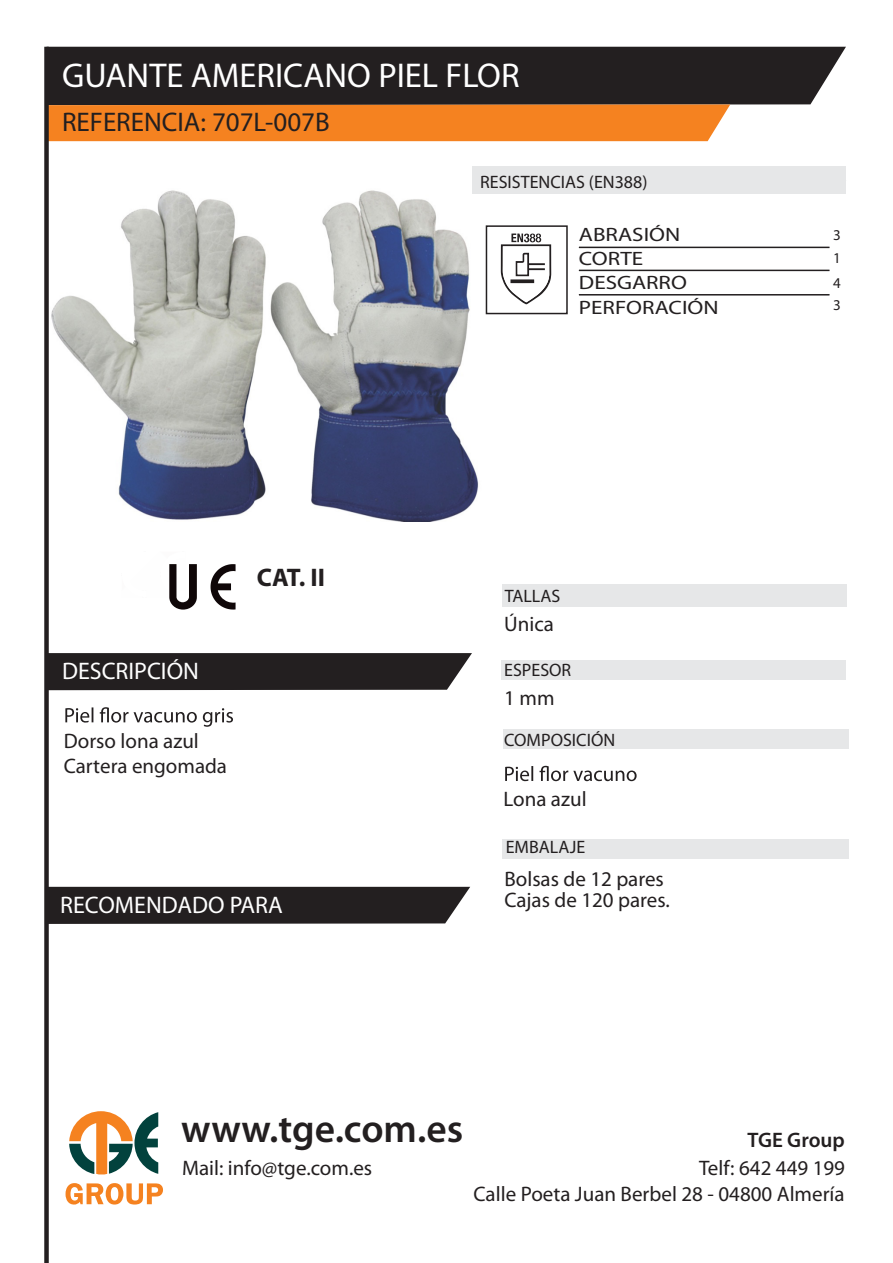
<style>
.page{position:relative;width:893px;height:1263px;background:#fff}
.page>*{position:absolute;margin:0;border:0;box-sizing:border-box;transform-origin:0 0}
.t1{font:600 39.45px "Myriad Pro";color:#231f20}
.t2{font:34.5px "Myriad Pro";color:#fff}
.t3{font:27px "Myriad Pro";color:#231f20}
.t4{font:700 25.5px "Myriad Pro";color:#231f20}
.t5{font:24px "Myriad Pro";color:#fff}
.t6{font:21px/26px "Myriad Pro";color:#231f20}
.t7{font:600 21px "Myriad Pro";color:#231f20}
.t8{font:19.35px/24.2px "Myriad Pro";color:#231f20;scale:1.19 1}
.t9{font:18px "Myriad Pro";color:#231f20}
.t10{font:15px/23.2px "Myriad Pro";color:#231f20}
</style>
<div class="page">
<img style="left:51px;top:190px;width:440px;height:332px">
<div style="left:503px;top:730px;width:345px;height:19px;background:#e6e7e8"></div>
<div style="left:49px;top:653px;width:423px;height:37px;background:#231f20"></div>
<div style="left:503px;top:839px;width:346px;height:19px;background:#e6e7e8"></div>
<div style="left:501px;top:660px;width:345px;height:19px;background:#e6e7e8"></div>
<div style="left:502px;top:584px;width:344px;height:23px;background:#e6e7e8"></div>
<div style="left:472px;top:166px;width:374px;height:28px;background:#e6e7e8"></div>
<div style="left:486px;top:225px;width:82px;height:89px;background:#fff;border:2px solid #231f20"></div>
<hr style="left:579px;top:247px;width:250px;height:1px;background:#231f20">
<hr style="left:579px;top:270px;width:250px;height:1px;background:#231f20">
<hr style="left:579px;top:294px;width:250px;height:2px;background:#231f20">
<div style="left:49px;top:47px;width:797px;height:58px;background:#231f20"></div>
<div style="left:49px;top:104px;width:681px;height:37px;background:#f58220"></div>
<div style="left:44px;top:47px;width:5px;height:1216px;background:#231f20"></div>
<svg style="left:65px;top:707px;width:168px;height:20px"></svg>
<div style="left:49px;top:887px;width:421px;height:37px;background:#231f20"></div>
<svg style="left:505px;top:766px;width:132px;height:15px"></svg>
<svg style="left:501px;top:233px;width:50px;height:71px"></svg>
<svg style="left:69px;top:1111px;width:89px;height:64px"></svg>
<svg style="left:66px;top:1183px;width:97px;height:21px"></svg>
<svg style="left:211px;top:564px;width:25px;height:46px"></svg>
<svg style="left:169px;top:564px;width:28px;height:46px"></svg>
<h2 class="t2" style="left:62px;top:54px;width:459px">GUANTE AMERICANO PIEL FLOR</h2>
<p class="t3" style="left:62px;top:106px;width:269px">REFERENCIA: 707L-007B</p>
<p class="t5" style="left:62px;top:656px;width:138px">DESCRIPCIÓN</p>
<p class="t6" style="left:64px;top:728px;width:165px;line-height:25.2px">Dorso lona azul<br>Cartera engomada</p>
<p class="t4" style="left:257px;top:560px;width:70px">CAT. II</p>
<p class="t5" style="left:60px;top:890px;width:224px">RECOMENDADO PARA</p>
<p class="t9" style="left:480px;top:171px;width:169px">RESISTENCIAS (EN388)</p>
<p class="t8" style="left:579px;top:222px;width:119px">ABRASIÓN<br>CORTE<br>DESGARRO<br>PERFORACIÓN</p>
<p class="t9" style="left:505px;top:585px;width:57px">TALLAS</p>
<p class="t6" style="left:504px;top:611px;width:51px">Única</p>
<p class="t9" style="left:504px;top:659px;width:69px">ESPESOR</p>
<p class="t6" style="left:504px;top:684px;width:52px">1 mm</p>
<p class="t9" style="left:504px;top:729px;width:113px">COMPOSICIÓN</p>
<p class="t6" style="left:504px;top:786px;width:85px">Lona azul</p>
<p class="t9" style="left:506px;top:836px;width:81px">EMBALAJE</p>
<p class="t6" style="left:504px;top:868px;width:167px;line-height:21px">Bolsas de 12 pares<br>Cajas de 120 pares.</p>
<p class="t10" style="left:833px;top:223px;width:9px">3<br>1</p>
<p class="t10" style="left:833px;top:271px;width:9px">4</p>
<p class="t10" style="left:833px;top:293px;width:9px">3</p>
<h1 class="t1" style="left:181px;top:1104px;width:283px">www.tge.com.es</h1>
<p class="t6" style="left:182px;top:1154px;width:192px">Mail: info@tge.com.es</p>
<p class="t6" style="left:473px;top:1154px;width:373px;text-align:right">Telf: 642 449 199<br>Calle Poeta Juan Berbel 28 - 04800 Almería</p>
<p class="t7" style="left:748px;top:1126px;width:99px">TGE Group</p>
</div>
